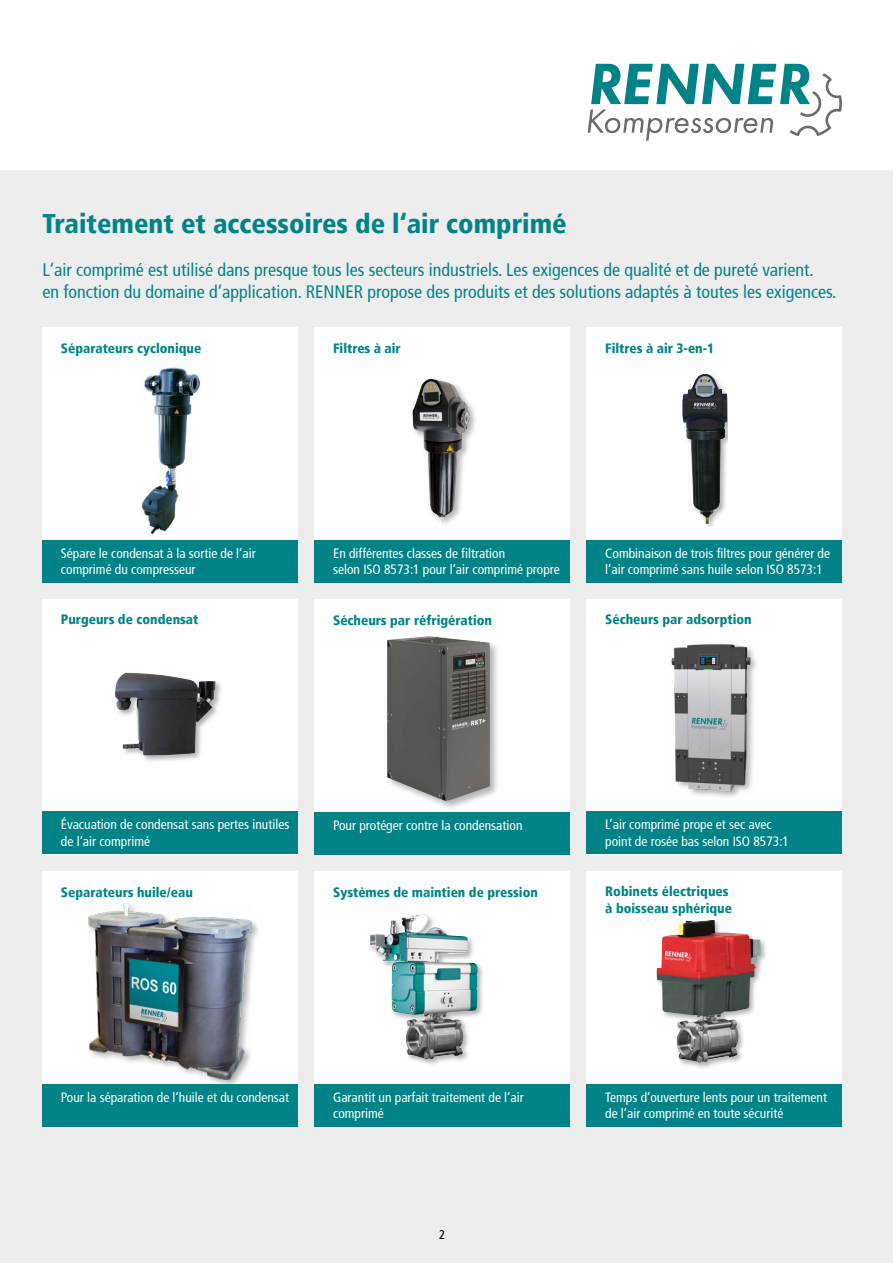
<style>
.page{position:relative;width:893px;height:1263px;background:#fff}
.page>*{position:absolute;margin:0;border:0;box-sizing:border-box;transform-origin:0 0}
.t1{font:900 condensed 27px "Frutiger";color:#008387}
.t2{font:condensed 18px "Frutiger";color:#008387}
.t3{font:condensed 13.5px/16.2px "Frutiger";color:#fff}
.t4{font:900 condensed 13.5px "Frutiger";color:#008387}
.t5{font:condensed 12.75px "Frutiger";color:#000}
</style>
<div class="page">
<div style="left:0;top:170px;width:893px;height:1093px;background:#ededed"></div>
<div style="left:43px;top:327px;width:255px;height:256px;background:#fff"></div>
<img style="left:141px;top:367px;width:59px;height:168px">
<div style="left:43px;top:540px;width:255px;height:43px;background:#008387"></div>
<div style="left:43px;top:872px;width:255px;height:255px;background:#fff"></div>
<div style="left:86px;top:901px;width:176px;height:188px;background:#000;opacity:.3"></div>
<img style="left:88px;top:903px;width:163px;height:176px">
<div style="left:43px;top:1084px;width:255px;height:43px;background:#008387"></div>
<div style="left:43px;top:600px;width:255px;height:255px;background:#fff"></div>
<div style="left:114px;top:671px;width:109px;height:92px;background:#000;opacity:.3"></div>
<img style="left:115px;top:672px;width:101px;height:84px">
<div style="left:43px;top:812px;width:255px;height:42px;background:#008387"></div>
<div style="left:315px;top:327px;width:255px;height:256px;background:#fff"></div>
<div style="left:410px;top:377px;width:68px;height:154px;background:#000;opacity:.3"></div>
<img style="left:412px;top:379px;width:58px;height:143px">
<div style="left:315px;top:540px;width:255px;height:43px;background:#008387"></div>
<div style="left:315px;top:600px;width:255px;height:255px;background:#fff"></div>
<div style="left:385px;top:634px;width:115px;height:177px;background:#000;opacity:.3"></div>
<img style="left:387px;top:636px;width:103px;height:165px">
<div style="left:315px;top:812px;width:255px;height:43px;background:#008387"></div>
<div style="left:587px;top:600px;width:255px;height:255px;background:#fff"></div>
<div style="left:670px;top:642px;width:89px;height:157px;background:#000;opacity:.3"></div>
<img style="left:670px;top:642px;width:88px;height:153px">
<div style="left:587px;top:812px;width:255px;height:42px;background:#008387"></div>
<div style="left:315px;top:872px;width:255px;height:255px;background:#fff"></div>
<div style="left:368px;top:912px;width:117px;height:153px;background:#000;opacity:.3"></div>
<img style="left:370px;top:914px;width:59px;height:112px">
<div style="left:315px;top:1084px;width:255px;height:43px;background:#008387"></div>
<div style="left:587px;top:872px;width:255px;height:255px;background:#fff"></div>
<div style="left:655px;top:918px;width:113px;height:152px;background:#000;opacity:.3"></div>
<img style="left:656px;top:920px;width:105px;height:143px">
<div style="left:587px;top:1084px;width:255px;height:42px;background:#008387"></div>
<div style="left:587px;top:327px;width:255px;height:256px;background:#fff"></div>
<div style="left:682px;top:373px;width:46px;height:153px;background:#000;opacity:.3"></div>
<div style="left:587px;top:540px;width:255px;height:43px;background:#008387"></div>
<svg style="left:588px;top:64px;width:254px;height:77px"></svg>
<p class="t1" style="left:43px;top:207px;width:526px">Traitement et accessoires de l‘air comprimé</p>
<p class="t2" style="left:43px;top:259px;width:773px">L‘air comprimé est utilisé dans presque tous les secteurs industriels. Les exigences de qualité et de pureté varient.</p>
<p class="t2" style="left:43px;top:281px;width:795px">en fonction du domaine d‘application. RENNER propose des produits et des solutions adaptés à toutes les exigences.</p>
<p class="t4" style="left:61px;top:340px;width:142px">Séparateurs cyclonique</p>
<p class="t4" style="left:333px;top:340px;width:69px">Filtres à air</p>
<p class="t4" style="left:605px;top:340px;width:111px">Filtres à air 3-en-1</p>
<p class="t3" style="left:61px;top:545px;width:196px">Sépare le condensat à la sortie de l‘air</p>
<p class="t3" style="left:61px;top:561px;width:136px">comprimé du compresseur</p>
<p class="t4" style="left:61px;top:611px;width:139px">Purgeurs de condensat</p>
<p class="t3" style="left:333px;top:545px;width:174px">En différentes classes de filtration</p>
<p class="t3" style="left:333px;top:561px;width:228px">selon ISO 8573:1 pour l‘air comprimé propre</p>
<p class="t4" style="left:333px;top:612px;width:160px">Sécheurs par réfrigération</p>
<p class="t3" style="left:605px;top:545px;width:226px">Combinaison de trois filtres pour générer de l‘air comprimé sans huile selon ISO 8573:1</p>
<p class="t4" style="left:605px;top:611px;width:148px">Sécheurs par adsorption</p>
<p class="t3" style="left:61px;top:817px;width:230px">Évacuation de condensat sans pertes inutiles de l‘air comprimé</p>
<p class="t4" style="left:61px;top:884px;width:133px">Separateurs huile/eau</p>
<p class="t3" style="left:333px;top:817px;width:191px">Pour protéger contre la condensation</p>
<p class="t4" style="left:333px;top:884px;width:206px">Systèmes de maintien de pression</p>
<p class="t3" style="left:605px;top:817px;width:168px">L’air comprimé prope et sec avec</p>
<p class="t3" style="left:605px;top:833px;width:185px">point de rosée bas selon ISO 8573:1</p>
<p class="t4" style="left:605px;top:883px;width:125px">Robinets électriques</p>
<p class="t4" style="left:605px;top:900px;width:128px">à boisseau sphérique</p>
<p class="t3" style="left:61px;top:1089px;width:230px">Pour la séparation de l‘huile et du condensat</p>
<p class="t3" style="left:333px;top:1089px;width:192px">Garantit un parfait traitement de l‘air comprimé</p>
<p class="t5" style="left:439px;top:1227px;width:8px">2</p>
<p class="t3" style="left:605px;top:1089px;width:223px">Temps d‘ouverture lents pour un traitement</p>
<p class="t3" style="left:605px;top:1105px;width:180px">de l’air comprimé en toute sécurité</p>
</div>
